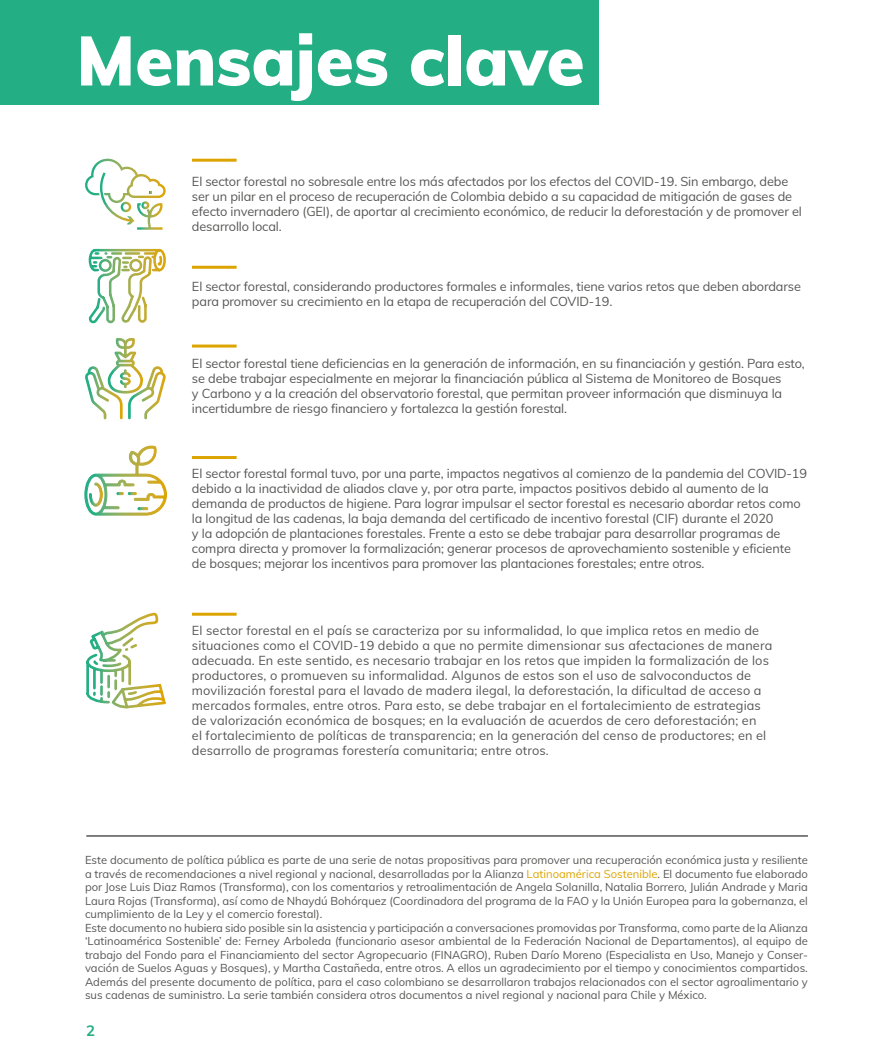
<style>
.page{position:relative;width:893px;height:1063px;background:#fff}
.page>*{position:absolute;margin:0;border:0;box-sizing:border-box;transform-origin:0 0}
.t1{font:900 69px "Mulish";color:#fff}
.t2{font:700 15px "Mulish";color:#23ae84}
.t3{font:12.75px/15px "Mulish";letter-spacing:-.01em;color:#575756}
.t4{font:12.75px/15px "Mulish";letter-spacing:.01em;color:#575756}
.t5{font:11.25px/13.5px "Mulish";color:#575756}
.s1{color:#dda400}
</style>
<div class="page">
<div style="left:0;top:0;width:598px;height:104px;background:#23ae84"></div>
<hr style="left:86px;top:836px;width:722px;height:1px;background:#000">
<hr style="left:192px;top:159px;width:45px;height:3px;background:#dda400">
<hr style="left:192px;top:266px;width:45px;height:3px;background:#dda400">
<hr style="left:192px;top:345px;width:45px;height:3px;background:#dda400">
<hr style="left:192px;top:456px;width:45px;height:3px;background:#dda400">
<hr style="left:192px;top:613px;width:45px;height:3px;background:#dda400">
<svg style="left:85px;top:159px;width:81px;height:71px"></svg>
<svg style="left:88px;top:248px;width:78px;height:76px"></svg>
<svg style="left:85px;top:338px;width:81px;height:81px"></svg>
<svg style="left:84px;top:445px;width:83px;height:70px"></svg>
<svg style="left:86px;top:612px;width:80px;height:97px"></svg>
<h1 class="t1" style="left:76px;top:10px;width:510px">Mensajes clave</h1>
<p class="t3" style="left:192px;top:174px;width:611px">El sector forestal no sobresale entre los más afectados por los efectos del COVID-19. Sin embargo, debe ser un pilar en el proceso de recuperación de Colombia debido a su capacidad de mitigación de gases de efecto invernadero (GEI), de aportar al crecimiento económico, de reducir la deforestación y de promover el desarrollo local.</p>
<p class="t3" style="left:192px;top:279px;width:611px">El sector forestal, considerando productores formales e informales, tiene varios retos que deben abordarse para promover su crecimiento en la etapa de recuperación del COVID-19.</p>
<p class="t3" style="left:192px;top:355px;width:614px">El sector forestal tiene deficiencias en la generación de información, en su financiación y gestión. Para esto, se debe trabajar especialmente en mejorar la financiación pública al Sistema de Monitoreo de Bosques<br>y Carbono y a la creación del observatorio forestal, que permitan proveer información que disminuya la incertidumbre de riesgo financiero y fortalezca la gestión forestal.</p>
<p class="t3" style="left:192px;top:465px;width:617px">El sector forestal formal tuvo, por una parte, impactos negativos al comienzo de la pandemia del COVID-19 debido a la inactividad de aliados clave y, por otra parte, impactos positivos debido al aumento de la demanda de productos de higiene. Para lograr impulsar el sector forestal es necesario abordar retos como la longitud de las cadenas, la baja demanda del certificado de incentivo forestal (CIF) durante el 2020<br>y la adopción de plantaciones forestales. Frente a esto se debe trabajar para desarrollar programas de compra directa y promover la formalización; generar procesos de aprovechamiento sostenible y eficiente de bosques; mejorar los incentivos para promover las plantaciones forestales; entre otros.</p>
<p class="t4" style="left:192px;top:622px;width:582px">El sector forestal en el país se caracteriza por su informalidad, lo que implica retos en medio de situaciones como el COVID-19 debido a que no permite dimensionar sus afectaciones de manera adecuada. En este sentido, es necesario trabajar en los retos que impiden la formalización de los productores, o promueven su informalidad. Algunos de estos son el uso de salvoconductos de movilización forestal para el lavado de madera ilegal, la deforestación, la dificultad de acceso a mercados formales, entre otros. Para esto, se debe trabajar en el fortalecimiento de estrategias de valorización económica de bosques; en la evaluación de acuerdos de cero deforestación; en<br>el fortalecimiento de políticas de transparencia; en la generación del censo de productores; en el desarrollo de programas forestería comunitaria; entre otros.</p>
<p class="t5" style="left:85px;top:853px;width:724px">Este documento de política pública es parte de una serie de notas propositivas para promover una recuperación económica justa y resiliente a través de recomendaciones a nivel regional y nacional, desarrolladas por la Alianza <span class="s1">Latinoamérica Sostenible</span>. El documento fue elaborado por Jose Luis Diaz Ramos (Transforma), con los comentarios y retroalimentación de Angela Solanilla, Natalia Borrero, Julián Andrade y Maria Laura Rojas (Transforma), así como de Nhaydú Bohórquez (Coordinadora del programa de la FAO y la Unión Europea para la gobernanza, el cumplimiento de la Ley y el comercio forestal).<br>Este documento no hubiera sido posible sin la asistencia y participación a conversaciones promovidas por Transforma, como parte de la Alianza ‘Latinoamérica Sostenible’ de: Ferney Arboleda (funcionario asesor ambiental de la Federación Nacional de Departamentos), al equipo de trabajo del Fondo para el Financiamiento del sector Agropecuario (FINAGRO), Ruben Darío Moreno (Especialista en Uso, Manejo y Conser&shy;vación de Suelos Aguas y Bosques), y Martha Castañeda, entre otros. A ellos un agradecimiento por el tiempo y conocimientos compartidos.<br>Además del presente documento de política, para el caso colombiano se desarrollaron trabajos relacionados con el sector agroalimentario y sus cadenas de suministro. La serie también considera otros documentos a nivel regional y nacional para Chile y México.</p>
<p class="t2" style="left:86px;top:1019px;width:10px">2</p>
</div>
